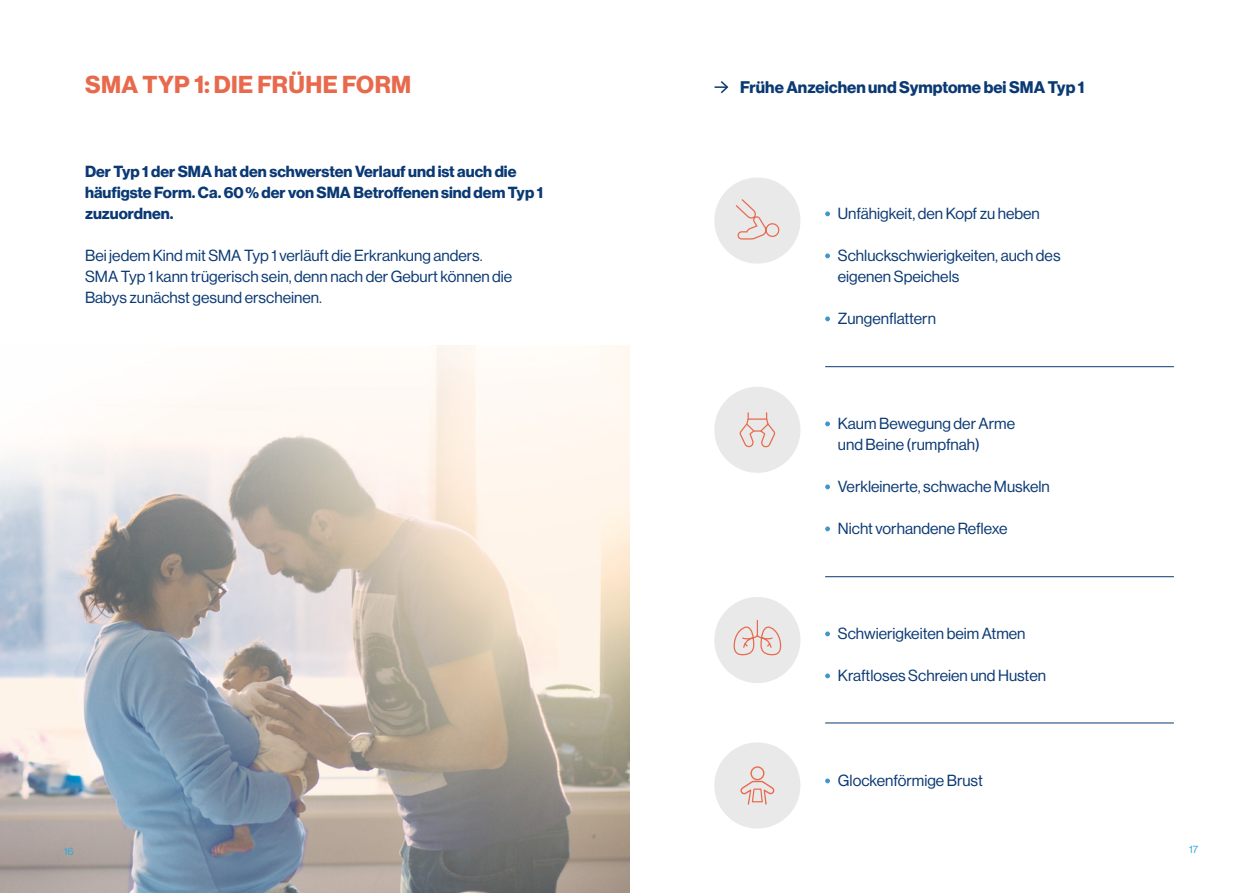
<style>
.page{position:relative;width:1259px;height:893px;background:#fff}
.page>*{position:absolute;margin:0;border:0;box-sizing:border-box;transform-origin:0 0}
.t1{font:700 24px "Volta Modern Display 75";letter-spacing:.02em;color:#e86a4d}
.t2{font:700 16.5px "Volta Modern Display 75";color:#0a3974}
.t3{font:15.75px/21px "Volta Modern Display 55 Roman";color:#0a3974}
.t4{font:700 15.75px/21px "Volta Modern Display 75";color:#0a3974}
.t5{font:10.5px "Volta Modern Display 55 Roman";color:#2aa9dd}
</style>
<div class="page">
<img style="left:0;top:345px;width:629px;height:548px">
<svg style="left:714px;top:81px;width:15px;height:13px"></svg>
<svg style="left:825px;top:421px;width:5px;height:5px"></svg>
<svg style="left:825px;top:484px;width:5px;height:5px"></svg>
<svg style="left:825px;top:526px;width:5px;height:5px"></svg>
<svg style="left:825px;top:211px;width:5px;height:5px"></svg>
<svg style="left:825px;top:253px;width:5px;height:5px"></svg>
<svg style="left:825px;top:316px;width:5px;height:5px"></svg>
<svg style="left:825px;top:778px;width:5px;height:5px"></svg>
<svg style="left:825px;top:631px;width:5px;height:5px"></svg>
<svg style="left:825px;top:673px;width:5px;height:5px"></svg>
<hr style="left:825px;top:366px;width:349px;height:1px;background:#0a3974">
<hr style="left:825px;top:576px;width:349px;height:1px;background:#0a3974">
<hr style="left:825px;top:723px;width:349px;height:1px;background:#0a3974">
<div style="left:714px;top:177px;width:86px;height:87px;background:#eae9ea;border-radius:50%"></div>
<svg style="left:735px;top:199px;width:45px;height:41px"></svg>
<div style="left:714px;top:387px;width:86px;height:86px;background:#eae9ea;border-radius:50%"></div>
<svg style="left:739px;top:412px;width:37px;height:36px"></svg>
<div style="left:714px;top:597px;width:86px;height:86px;background:#eae9ea;border-radius:50%"></div>
<svg style="left:733px;top:619px;width:48px;height:37px"></svg>
<div style="left:714px;top:742px;width:86px;height:86px;background:#eae9ea;border-radius:50%"></div>
<svg style="left:740px;top:766px;width:34px;height:39px"></svg>
<h1 class="t1" style="left:85px;top:71px;width:327px">SMA TYP 1: DIE FRÜHE FORM</h1>
<p class="t4" style="left:85px;top:161px;width:459px">Der Typ 1 der SMA hat den schwersten Verlauf und ist auch die häufigste Form. Ca. 60 % der von SMA Betroffenen sind dem Typ 1 zuzuordnen.</p>
<p class="t3" style="left:85px;top:245px;width:429px">Bei jedem Kind mit SMA Typ 1 verläuft die Erkrankung anders.<br>SMA Typ 1 kann trügerisch sein, denn nach der Geburt können die<br>Babys zunächst gesund erscheinen.</p>
<p class="t2" style="left:740px;top:78px;width:346px">Frühe Anzeichen und Symptome bei SMA Typ 1</p>
<p class="t3" style="left:838px;top:203px;width:203px">Unfähigkeit, den Kopf zu heben</p>
<p class="t3" style="left:838px;top:245px;width:224px">Schluckschwierigkeiten, auch des eigenen Speichels</p>
<p class="t3" style="left:838px;top:308px;width:100px">Zungenflattern</p>
<p class="t3" style="left:838px;top:413px;width:179px">Kaum Bewegung der Arme und Beine (rumpfnah)</p>
<p class="t3" style="left:838px;top:476px;width:213px">Verkleinerte, schwache Muskeln</p>
<p class="t3" style="left:838px;top:518px;width:171px">Nicht vorhandene Reflexe</p>
<p class="t3" style="left:838px;top:623px;width:189px">Schwierigkeiten beim Atmen</p>
<p class="t3" style="left:838px;top:665px;width:210px">Kraftloses Schreien und Husten</p>
<p class="t3" style="left:838px;top:770px;width:146px">Glockenförmige Brust</p>
<p class="t5" style="left:64px;top:845px;width:11px">16</p>
<p class="t5" style="left:1189px;top:843px;width:11px">17</p>
</div>
